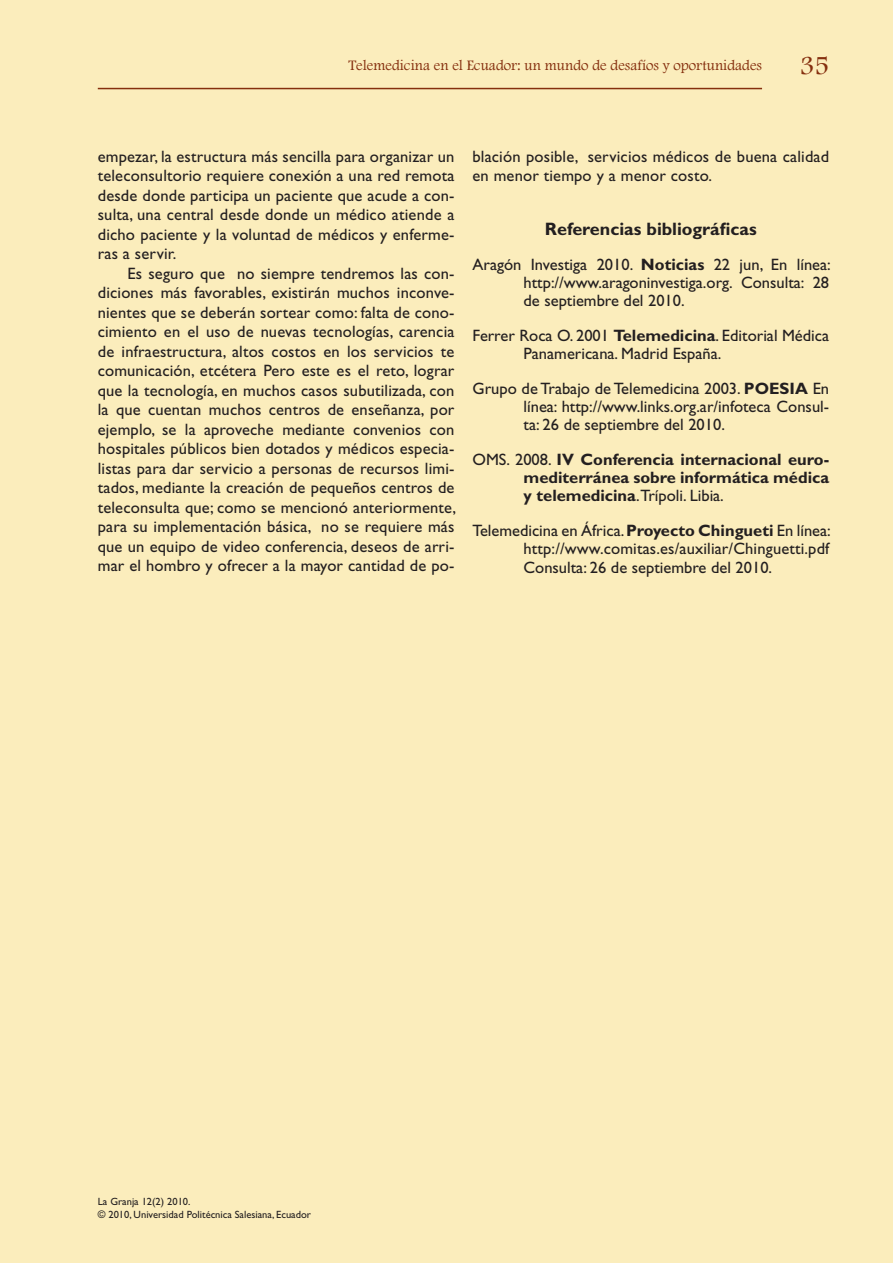
<style>
.page{position:relative;width:893px;height:1263px;background:#fbedbc}
.page>*{position:absolute;margin:0;border:0;box-sizing:border-box;transform-origin:0 0}
.t1{font:27px "Footlight MT Light";color:#852f0e}
.t2{font:700 18px "Gill Sans";color:#231f20}
.t3{font:16.5px/19.5px "Gill Sans";color:#231f20;text-align:justify}
.t4{font:700 16.5px/18px "Gill Sans";color:#231f20;text-align:justify}
.t5{font:15px "Footlight MT Light";color:#852f0e}
.t6{font:10.5px/12.6px "Gill Sans";color:#231f20}
.s1{font-weight:700}
.s2{font-weight:400}
</style>
<div class="page">
<hr style="left:98px;top:88px;width:664px;height:1px;background:#852f0e">
<p class="t5" style="left:348px;top:56px;width:415px">Telemedicina en el Ecuador: un mundo de desafíos y oportunidades</p>
<h1 class="t1" style="left:799px;top:50px;width:31px">35</h1>
<p class="t3" style="left:98px;top:146px;width:358px">empezar, la estructura más sencilla para organizar un teleconsultorio requiere conexión a una red remota desde donde participa un paciente que acude a con&shy;sulta, una central desde donde un médico atiende a dicho paciente y la voluntad de médicos y enferme&shy;ras a servir.</p>
<p class="t3" style="left:98px;top:263px;width:360px;text-indent:30px">Es seguro que no siempre tendremos las con&shy;diciones más favorables, existirán muchos inconve&shy;nientes que se deberán sortear como: falta de cono&shy;cimiento en el uso de nuevas tecnologías, carencia de infraestructura, altos costos en los servicios te comunicación, etcétera Pero este es el reto, lograr que la tecnología, en muchos casos subutilizada, con la que cuentan muchos centros de enseñanza, por ejemplo, se la aproveche mediante convenios con hospitales públicos bien dotados y médicos especia&shy;listas para dar servicio a personas de recursos limi&shy;tados, mediante la creación de pequeños centros de teleconsulta que; como se mencionó anteriormente, para su implementación básica, no se requiere más que un equipo de video conferencia, deseos de arri&shy;mar el hombro y ofrecer a la mayor cantidad de po-</p>
<p class="t3" style="left:472px;top:146px;width:358px">blación posible, servicios médicos de buena calidad en menor tiempo y a menor costo.</p>
<p class="t2" style="left:545px;top:218px;width:213px">Referencias bibliográficas</p>
<p class="t3" style="left:523px;top:255px;width:309px;line-height:18px;text-indent:-51px">Aragón Investiga 2010. <span class="s1">Noticias</span> 22 jun, En línea: http://www.aragoninvestiga.org. Consulta: 28 de septiembre del 2010.</p>
<p class="t3" style="left:523px;top:326px;width:307px;line-height:18px;text-indent:-51px">Ferrer Roca O. 2001 <span class="s1">Telemedicina</span>. Editorial Médica<br>Panamericana. Madrid España.</p>
<p class="t3" style="left:523px;top:379px;width:307px;line-height:18px;text-indent:-51px">Grupo de Trabajo de Telemedicina 2003. <span class="s1">POESIA</span> En línea: http://www.links.org.ar/infoteca Consul&shy;ta: 26 de septiembre del 2010.</p>
<p class="t4" style="left:523px;top:450px;width:307px;text-indent:-51px"><span class="s2">OMS. 2008.</span> IV Conferencia internacional euro&shy;mediterránea sobre informática médica y telemedicina<span class="s2">.Trípoli. Libia.</span></p>
<p class="t3" style="left:523px;top:521px;width:309px;line-height:18.6px;text-indent:-51px">Telemedicina en África. <span class="s1">Proyecto Chingueti</span> En línea: http://www.comitas.es/auxiliar/Chinguetti.pdf Consulta: 26 de septiembre del 2010.</p>
<p class="t6" style="left:98px;top:1195px;width:215px">La Granja 12(2) 2010.<br>© 2010, Universidad Politécnica Salesiana, Ecuador</p>
</div>
